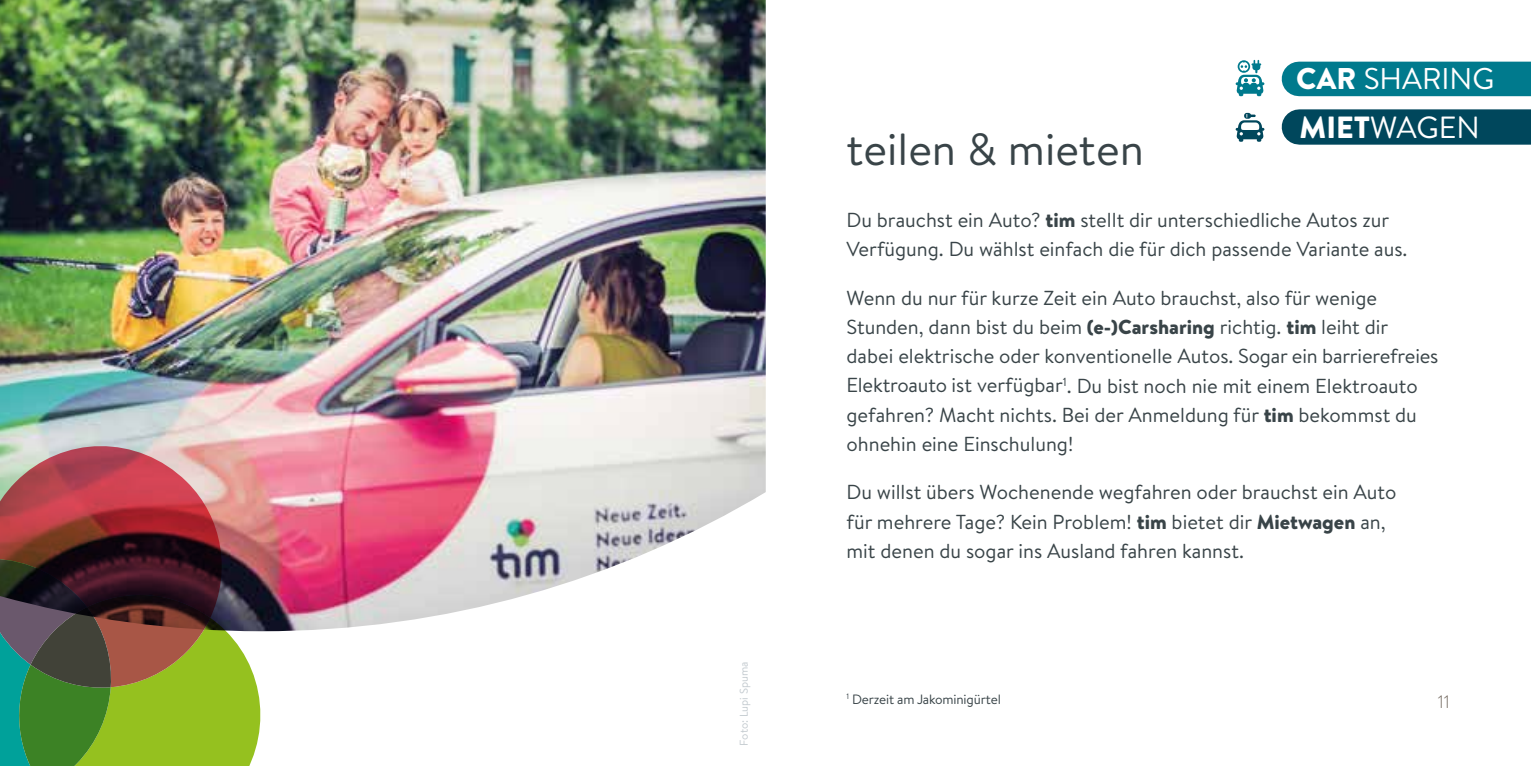
<style>
.page{position:relative;width:1531px;height:766px;background:#fff}
.page>*{position:absolute;margin:0;border:0;box-sizing:border-box;transform-origin:0 0}
.t1{font:45px "Brandon Text";color:#394448}
.t2{font:30.6px "Brandon Text";letter-spacing:-.005em;color:#fff}
.t3{font:29.93px "Brandon Text";color:#fff}
.t4{font:20.25px/29.2px "Brandon Text";color:#394448}
.t5{font:300 18px "Brandon Text";color:#756b61}
.t6{font:13.5px "Brandon Text";letter-spacing:-.01em;color:#394448}
.t7{font:11.25px "Brandon Text";color:#c3cacf}
.s1{font-weight:900}
</style>
<div class="page">
<img style="left:0;top:0;width:766px;height:631px">
<div style="left:1299px;top:62px;width:232px;height:34px;background:#007a8d"></div>
<svg style="left:1235px;top:113px;width:29px;height:29px"></svg>
<svg style="left:1235px;top:60px;width:29px;height:36px"></svg>
<img style="left:0;top:433px;width:272px;height:332px">
<div style="left:1299px;top:109px;width:232px;height:36px;background:#00475c"></div>
<p class="t7" style="left:736px;top:745px;width:85px;rotate:-90deg">Foto: Lupi Spuma</p>
<h1 class="t1" style="left:846px;top:118px;width:299px">teilen &amp; mieten</h1>
<h3 class="t3" style="left:1296px;top:58px;width:200px"><span class="s1">CAR</span> SHARING</h3>
<h2 class="t2" style="left:1299px;top:106px;width:182px"><span class="s1">MIET</span>WAGEN</h2>
<p class="t4" style="left:846px;top:204px;width:562px">Du brauchst ein Auto? <span class="s1">tim</span> stellt dir unterschiedliche Autos zur<br>Verfügung. Du wählst einfach die für dich passende Variante aus.</p>
<p class="t4" style="left:846px;top:282px;width:593px">Wenn du nur für kurze Zeit ein Auto brauchst, also für wenige Stunden, dann bist du beim <span class="s1">(e-)Carsharing</span> richtig. <span class="s1">tim</span> leiht dir dabei elektrische oder konventionelle Autos. Sogar ein barrierefreies Elektroauto ist verfügbar<sup>1</sup>. Du bist noch nie mit einem Elektroauto gefahren? Macht nichts. Bei der Anmeldung für <span class="s1">tim</span> bekommst du ohnehin eine Einschulung!</p>
<p class="t4" style="left:846px;top:477px;width:551px">Du willst übers Wochenende wegfahren oder brauchst ein Auto für mehrere Tage? Kein Problem! <span class="s1">tim</span> bietet dir <span class="s1">Mietwagen</span> an, mit denen du sogar ins Ausland fahren kannst.</p>
<p class="t6" style="left:846px;top:689px;width:156px"><sup>1</sup> Derzeit am Jakominigürtel</p>
<p class="t5" style="left:1438px;top:689px;width:14px">11</p>
</div>
